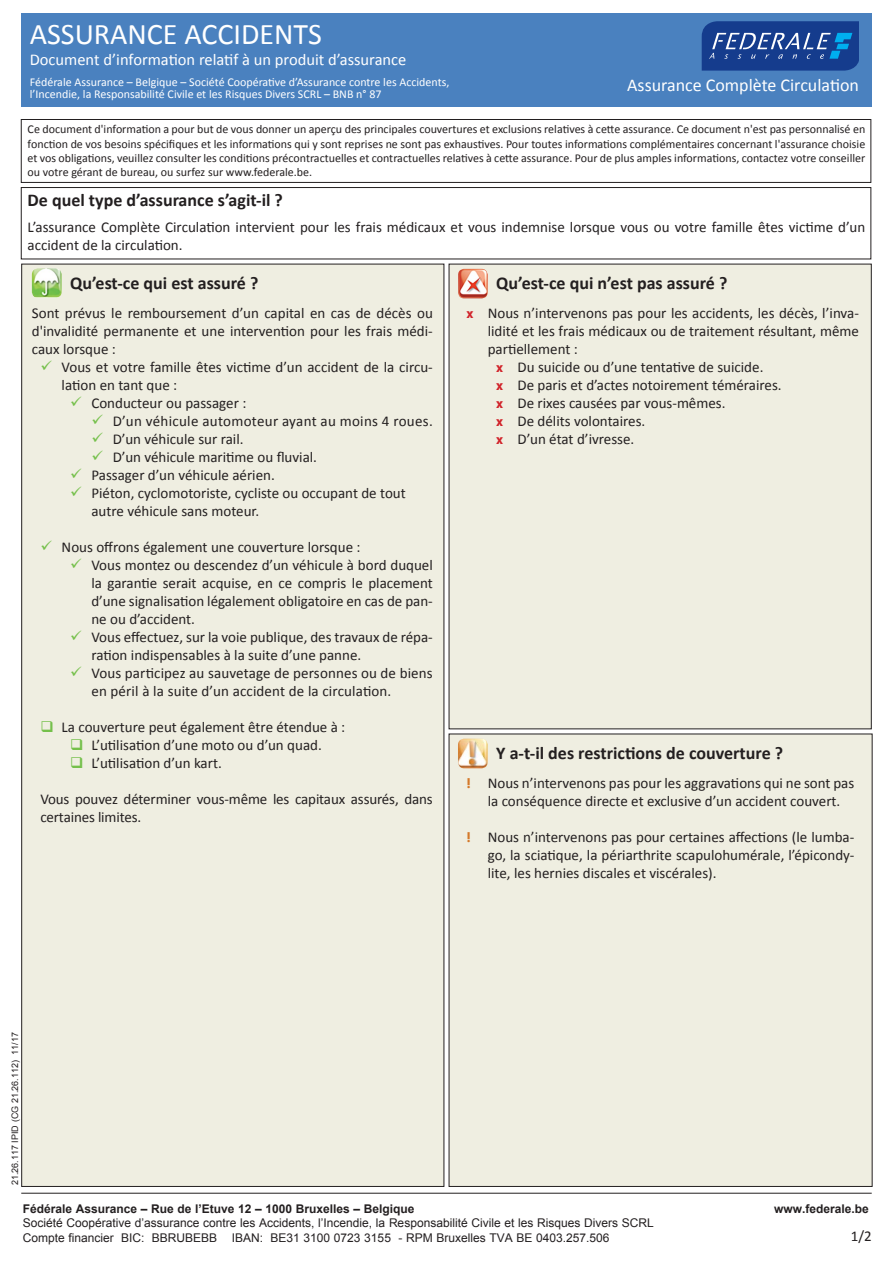
<style>
.page{position:relative;width:893px;height:1263px;background:#fff}
.page>*{position:absolute;margin:0;border:0;box-sizing:border-box;transform-origin:0 0}
.t1{font:30px "Calibri";color:#fff}
.t2{font:700 18px "Calibri";color:#231f20}
.t3{font:18px "Calibri";color:#fff}
.t4{font:16.5px "Calibri";color:#fff}
.t5{font:15px/18px "Calibri";color:#231f20;text-align:justify}
.t6{font:15px "Calibri";letter-spacing:.02em;color:#231f20}
.t7{font:12px/14.4px "Calibri";color:#231f20;text-align:justify}
.Normaal{font:12px "Arial";color:#231f20}
.t8{font:12px "Calibri";color:#fff}
.Normaal-2{font:700 12px "Arial";color:#231f20}
.Normaal-3{font:9px "Arial";color:#231f20}
.s1{color:#75c04b}
.s2{font-family:"Tw Cen";font-weight:800;font-stretch:condensed;color:#d1232a}
.s3{font-family:"Tw Cen";font-weight:800;font-stretch:condensed;color:#d4792a}
</style>
<div class="page">
<div style="left:21px;top:13px;width:851px;height:93px;background:#4a81bf"></div>
<div style="left:21px;top:119px;width:850px;height:64px;border:1px solid #231f20"></div>
<div style="left:21px;top:187px;width:850px;height:72px;border:1px solid #231f20"></div>
<div style="left:21px;top:264px;width:423px;height:923px;background:#efeee1;border:1px solid #231f20"></div>
<div style="left:449px;top:264px;width:423px;height:465px;background:#efeee1"></div>
<img style="left:32px;top:268px;width:30px;height:30px">
<img style="left:458px;top:269px;width:30px;height:29px">
<div style="left:449px;top:733px;width:424px;height:454px;background:#efeee1"></div>
<hr style="left:21px;top:1193px;width:851px;height:1px;background:#231f20">
<svg style="left:702px;top:21px;width:157px;height:50px;background:#27509a"></svg>
<img style="left:458px;top:739px;width:30px;height:29px">
<p class="t1" style="left:30px;top:15px;width:294px">ASSURANCE ACCIDENTS</p>
<p class="t4" style="left:30px;top:49px;width:378px">Document d’information relatif à un produit d’assurance</p>
<p class="t8" style="left:30px;top:75px;width:421px">Fédérale Assurance – Belgique – Société Coopérative d’Assurance contre les Accidents,</p>
<p class="t8" style="left:30px;top:87px;width:353px">l’Incendie, la Responsabilité Civile et les Risques Divers SCRL – BNB n° 87</p>
<p class="t7" style="left:28px;top:122px;width:839px">Ce document d'information a pour but de vous donner un aperçu des principales couvertures et exclusions relatives à cette assurance. Ce document n'est pas personnalisé en fonction de vos besoins spécifiques et les informations qui y sont reprises ne sont pas exhaustives. Pour toutes informations complémentaires concernant l'assurance choisie et vos obligations, veuillez consulter les conditions précontractuelles et contractuelles relatives à cette assurance. Pour de plus amples informations, contactez votre conseiller ou votre gérant de bureau, ou surfez sur www.federale.be.</p>
<p class="t2" style="left:28px;top:188px;width:257px">De quel type d’assurance s’agit-il ?</p>
<p class="t5" style="left:28px;top:218px;width:839px">L’assurance Complète Circulation intervient pour les frais médicaux et vous indemnise lorsque vous ou votre famille êtes victime d’un</p>
<p class="t5" style="left:28px;top:236px;width:156px">accident de la circulation.</p>
<p class="t2" style="left:70px;top:271px;width:190px">Qu’est-ce qui est assuré ?</p>
<p class="t2" style="left:496px;top:272px;width:233px">Qu’est-ce qui n’est pas assuré ?</p>
<p class="t5" style="left:32px;top:304px;width:402px">Sont prévus le remboursement d’un capital en cas de décès ou d'invalidité permanente et une intervention pour les frais médi&shy;caux lorsque :</p>
<p class="t5" style="left:40px;top:358px;width:394px"><span class="s1">✓</span> Vous et votre famille êtes victime d’un accident de la circu-</p>
<p class="t5" style="left:62px;top:376px;width:117px">lation en tant que :</p>
<p class="t5" style="left:70px;top:394px;width:178px"><span class="s1">✓</span> Conducteur ou passager :</p>
<p class="t6" style="left:91px;top:411px;width:343px"><span class="s1">✓</span> D’un véhicule automoteur ayant au moins 4 roues.</p>
<p class="t5" style="left:91px;top:430px;width:154px"><span class="s1">✓</span> D’un véhicule sur rail.</p>
<p class="t5" style="left:91px;top:448px;width:227px"><span class="s1">✓</span> D’un véhicule maritime ou fluvial.</p>
<p class="t5" style="left:70px;top:466px;width:206px"><span class="s1">✓</span> Passager d’un véhicule aérien.</p>
<p class="t5" style="left:70px;top:484px;width:337px"><span class="s1">✓</span> Piéton, cyclomotoriste, cycliste ou occupant de tout</p>
<p class="t5" style="left:91px;top:502px;width:169px">autre véhicule sans moteur.</p>
<p class="t5" style="left:40px;top:538px;width:322px"><span class="s1">✓</span> Nous offrons également une couverture lorsque :</p>
<p class="t5" style="left:91px;top:556px;width:343px;text-indent:-21px"><span class="s1">✓</span> Vous montez ou descendez d’un véhicule à bord duquel la garantie serait acquise, en ce compris le placement d’une signalisation légalement obligatoire en cas de pan&shy;ne ou d’accident.</p>
<p class="t5" style="left:91px;top:628px;width:343px;text-indent:-21px"><span class="s1">✓</span> Vous effectuez, sur la voie publique, des travaux de répa&shy;ration indispensables à la suite d’une panne.</p>
<p class="t5" style="left:91px;top:664px;width:343px;text-indent:-21px"><span class="s1">✓</span> Vous participez au sauvetage de personnes ou de biens en péril à la suite d’un accident de la circulation.</p>
<p class="t5" style="left:40px;top:718px;width:306px"><span class="s1">❑</span> La couverture peut également être étendue à :</p>
<p class="t5" style="left:70px;top:736px;width:253px"><span class="s1">❑</span> L’utilisation d’une moto ou d’un quad.</p>
<p class="t5" style="left:70px;top:754px;width:153px"><span class="s1">❑</span> L’utilisation d’un kart.</p>
<p class="t5" style="left:40px;top:790px;width:394px">Vous pouvez déterminer vous-même les capitaux assurés, dans certaines limites.</p>
<p class="t3" style="left:627px;top:74px;width:233px">Assurance Complète Circulation</p>
<p class="t5" style="left:488px;top:304px;width:373px;text-indent:-21px"><span class="s2">x</span> Nous n’intervenons pas pour les accidents, les décès, l’inva&shy;lidité et les frais médicaux ou de traitement résultant, même partiellement :</p>
<p class="t5" style="left:496px;top:358px;width:269px"><span class="s2">x</span> Du suicide ou d’une tentative de suicide.</p>
<p class="t5" style="left:496px;top:376px;width:287px"><span class="s2">x</span> De paris et d’actes notoirement téméraires.</p>
<p class="t5" style="left:496px;top:394px;width:231px"><span class="s2">x</span> De rixes causées par vous-mêmes.</p>
<p class="t5" style="left:496px;top:412px;width:151px"><span class="s2">x</span> De délits volontaires.</p>
<p class="t5" style="left:496px;top:430px;width:140px"><span class="s2">x</span> D’un état d’ivresse.</p>
<p class="t2" style="left:496px;top:741px;width:288px">Y a-t-il des restrictions de couverture ?</p>
<p class="t5" style="left:466px;top:774px;width:389px;text-align:center"><span class="s3">!</span> Nous n’intervenons pas pour les aggravations qui ne sont pas la conséquence directe et exclusive d’un accident couvert.</p>
<p class="t5" style="left:488px;top:828px;width:368px;text-indent:-21px"><span class="s3">!</span> Nous n’intervenons pas pour certaines affections (le lumba&shy;go, la sciatique, la périarthrite scapulohumérale, l’épicondy&shy;lite, les hernies discales et viscérales).</p>
<p class="Normaal-3" style="left:9px;top:1185px;width:155px;rotate:-90deg">21.26.117 IPID (CG 21.26.112) 11/17</p>
<p class="Normaal-2" style="left:23px;top:1201px;width:393px">Fédérale Assurance – Rue de l’Etuve 12 – 1000 Bruxelles – Belgique</p>
<p class="Normaal-2" style="left:774px;top:1201px;width:96px">www.federale.be</p>
<p class="Normaal" style="left:23px;top:1215px;width:632px">Société Coopérative d’assurance contre les Accidents, l’Incendie, la Responsabilité Civile et les Risques Divers SCRL</p>
<p class="Normaal" style="left:23px;top:1230px;width:588px">Compte financier BIC: BBRUBEBB IBAN: BE31 3100 0723 3155 - RPM Bruxelles TVA BE 0403.257.506</p>
<p class="t5" style="left:851px;top:1227px;width:22px">1/2</p>
</div>
